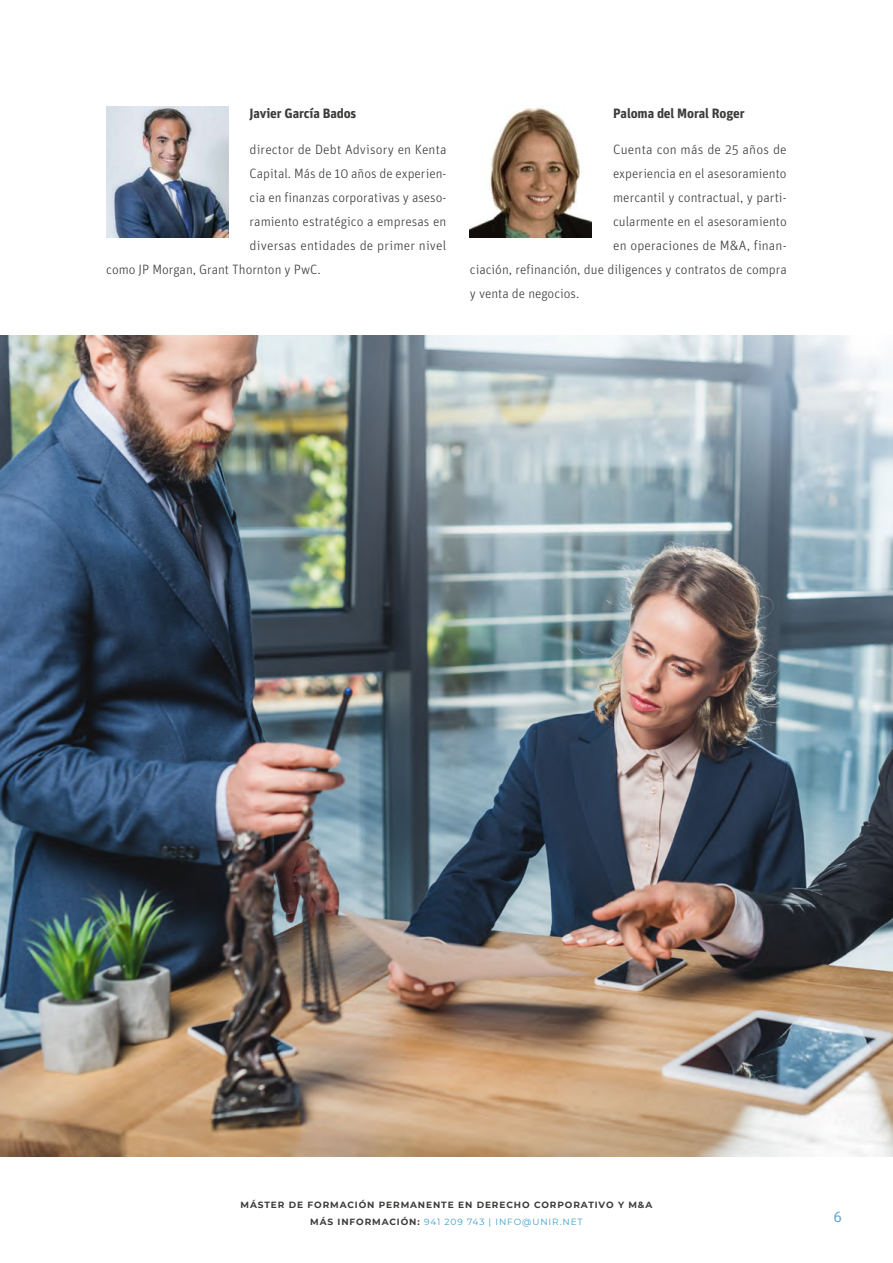
<style>
.page{position:relative;width:893px;height:1263px;background:#fff}
.page>*{position:absolute;margin:0;border:0;box-sizing:border-box;transform-origin:0 0}
.t1{font:15px "Myriad Pro";color:#5fa8d0}
.t2{font:300 13.5px "Unit OT";color:#3c3c3b}
.t3{font:700 13.5px "Unit OT";letter-spacing:-.01em;color:#3c3c3b}
.t4{font:700 9px/16.5px "Montserrat";letter-spacing:.1em;color:#3c3c3b;text-align:center}
.s1{font-weight:400;color:#3e9ec9}
.s2{font-family:"Unit OT"}
</style>
<div class="page">
<img style="left:0;top:336px;width:893px;height:821px">
<img style="left:106px;top:106px;width:122px;height:131px">
<img style="left:470px;top:107px;width:122px;height:130px">
<p class="t3" style="left:250px;top:105px;width:108px">Javier García Bados</p>
<p class="t2" style="left:250px;top:142px;width:198px">director de Debt Advisory en Kenta</p>
<p class="t2" style="left:250px;top:166px;width:198px">Capital. Más de 10 años de experien-</p>
<p class="t2" style="left:250px;top:190px;width:198px">cia en finanzas corporativas y aseso-</p>
<p class="t2" style="left:250px;top:214px;width:198px">ramiento estratégico a empresas en</p>
<p class="t2" style="left:250px;top:238px;width:198px">diversas entidades de primer nivel</p>
<p class="t2" style="left:106px;top:262px;width:216px">como JP Morgan, Grant Thornton y PwC.</p>
<p class="t3" style="left:613px;top:105px;width:133px">Paloma del Moral Roger</p>
<p class="t2" style="left:613px;top:142px;width:175px">Cuenta con más de 25 años de</p>
<p class="t2" style="left:613px;top:166px;width:175px">experiencia en el asesoramiento</p>
<p class="t2" style="left:613px;top:190px;width:175px">mercantil y contractual, y parti-</p>
<p class="t2" style="left:613px;top:214px;width:175px">cularmente en el asesoramiento</p>
<p class="t2" style="left:613px;top:238px;width:175px">en operaciones de M&amp;A, finan-</p>
<p class="t2" style="left:470px;top:262px;width:318px">ciación, refinanción, due diligences y contratos de compra</p>
<p class="t2" style="left:470px;top:286px;width:111px">y venta de negocios.</p>
<p class="t4" style="left:241px;top:1196px;width:413px">MÁSTER DE FORMACIÓN PERMANENTE EN DERECHO CORPORATIVO Y M&amp;A<br>MÁS INFORMACIÓN: <span class="s1">941 209 743 | INFO@UNIR.NET</span></p>
<p class="t1" style="left:812px;top:1208px;width:31px">» <span class="s2">6</span></p>
</div>
